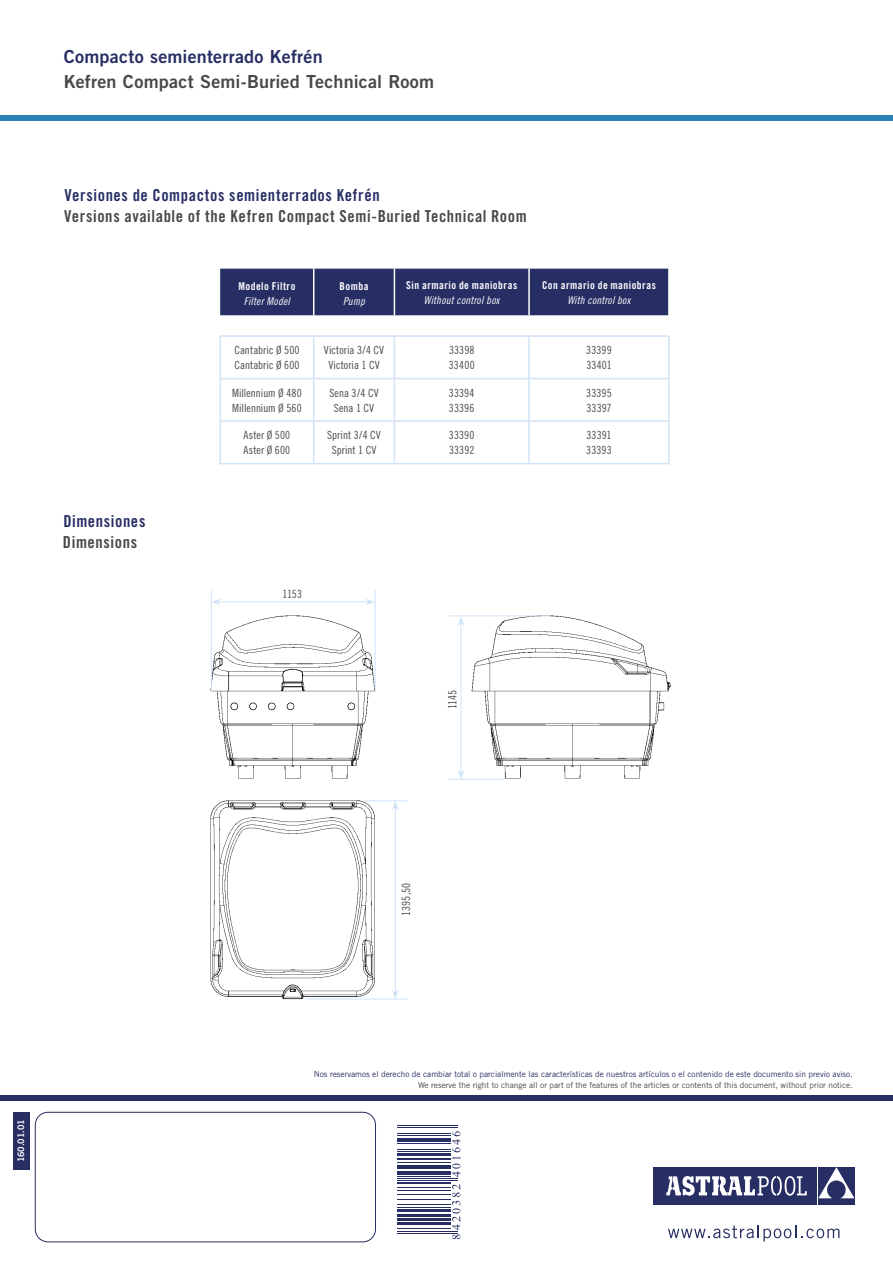
<style>
.page{position:relative;width:893px;height:1263px;background:#fff}
.page>*{position:absolute;margin:0;border:0;box-sizing:border-box;transform-origin:0 0}
.Cabecera_Ingles{font:18px "Trade Gothic Bold Two";letter-spacing:.01em;color:#484848}
.Cabecera_Pantone{font:18px "Trade Gothic Bold Two";letter-spacing:.01em;color:#272e64}
.titulo_base_condensada_ingles{font:16.5px "Trade Gothic Bold Cond Twenty";letter-spacing:.035em;color:#484848}
.titulo_base_condensada{font:16.5px "Trade Gothic Bold Cond Twenty";letter-spacing:.035em;color:#272e64}
.titulo_base_condensada-2{font:16.5px "Trade Gothic Bold Cond Twenty";letter-spacing:.035em;color:#484848}
.titulo_entrada_ingles{font:11.25px/15px "Trade Gothic Cond Eighteen";letter-spacing:.01em;color:#484848}
.codigo_pie_foto{font:10.8px "Trade Gothic Bold Cond Twenty";letter-spacing:.045em;color:#fff}
.codigo_pie_foto-2{font:10.8px "Trade Gothic Cond Eighteen Obl";letter-spacing:.015em;color:#fff}
.titulo_base_normal{font:9px "Trade Gothic Bold Two";letter-spacing:-.04em;color:#fff}
.t1{font:8.25px "Trade Gothic";color:#272e64}
.t2{font:8.25px "Trade Gothic";color:#484848}
</style>
<div class="page">
<svg style="left:35px;top:1112px;width:341px;height:130px"></svg>
<div style="left:13px;top:1112px;width:16px;height:58px;background:#272e64"></div>
<svg style="left:668px;top:1225px;width:171px;height:16px"></svg>
<div style="left:818px;top:1167px;width:36px;height:38px;background:#272e64"></div>
<div style="left:654px;top:1167px;width:163px;height:38px;background:#272e64"></div>
<svg style="left:818px;top:1167px;width:36px;height:31px"></svg>
<svg style="left:666px;top:1176px;width:141px;height:19px"></svg>
<img style="left:210px;top:615px;width:461px;height:385px">
<div style="left:0;top:115px;width:893px;height:6px;background:#2983b6"></div>
<div style="left:220px;top:269px;width:448px;height:46px;background:#272e64"></div>
<hr style="left:219px;top:337px;width:2px;height:41px;background:#d0e3f7">
<hr style="left:313px;top:337px;width:1px;height:41px;background:#d0e3f7">
<hr style="left:394px;top:337px;width:1px;height:41px;background:#d0e3f7">
<hr style="left:528px;top:337px;width:2px;height:41px;background:#d0e3f7">
<hr style="left:668px;top:337px;width:2px;height:41px;background:#d0e3f7">
<hr style="left:219px;top:378px;width:95px;height:1px;background:#d0e3f7">
<hr style="left:219px;top:379px;width:2px;height:41px;background:#d0e3f7">
<hr style="left:314px;top:378px;width:80px;height:1px;background:#d0e3f7">
<hr style="left:313px;top:379px;width:1px;height:41px;background:#d0e3f7">
<hr style="left:394px;top:378px;width:135px;height:1px;background:#d0e3f7">
<hr style="left:394px;top:379px;width:1px;height:41px;background:#d0e3f7">
<hr style="left:529px;top:378px;width:141px;height:1px;background:#d0e3f7">
<hr style="left:528px;top:379px;width:2px;height:41px;background:#d0e3f7">
<hr style="left:668px;top:379px;width:2px;height:41px;background:#d0e3f7">
<hr style="left:219px;top:420px;width:95px;height:2px;background:#d0e3f7">
<hr style="left:219px;top:422px;width:2px;height:41px;background:#d0e3f7">
<hr style="left:314px;top:420px;width:80px;height:2px;background:#d0e3f7">
<hr style="left:313px;top:422px;width:1px;height:41px;background:#d0e3f7">
<hr style="left:394px;top:420px;width:135px;height:2px;background:#d0e3f7">
<hr style="left:394px;top:422px;width:1px;height:41px;background:#d0e3f7">
<hr style="left:529px;top:420px;width:141px;height:2px;background:#d0e3f7">
<hr style="left:528px;top:422px;width:2px;height:41px;background:#d0e3f7">
<hr style="left:668px;top:422px;width:2px;height:41px;background:#d0e3f7">
<hr style="left:219px;top:463px;width:95px;height:1px;background:#d0e3f7">
<hr style="left:314px;top:463px;width:80px;height:1px;background:#d0e3f7">
<hr style="left:394px;top:463px;width:135px;height:1px;background:#d0e3f7">
<hr style="left:529px;top:463px;width:141px;height:1px;background:#d0e3f7">
<hr style="left:219px;top:335px;width:95px;height:2px;background:#d0e3f7">
<hr style="left:314px;top:335px;width:80px;height:2px;background:#d0e3f7">
<hr style="left:394px;top:335px;width:135px;height:2px;background:#d0e3f7">
<hr style="left:529px;top:335px;width:141px;height:2px;background:#d0e3f7">
<hr style="left:313px;top:269px;width:1px;height:46px;background:#fff">
<hr style="left:394px;top:269px;width:1px;height:46px;background:#fff">
<hr style="left:528px;top:269px;width:2px;height:46px;background:#fff">
<hr style="left:218px;top:602px;width:150px;height:1px;background:#d0e3f7">
<svg style="left:212px;top:599px;width:9px;height:6px"></svg>
<svg style="left:366px;top:599px;width:9px;height:6px"></svg>
<hr style="left:211px;top:589px;width:1px;height:103px;background:#d0e3f7">
<hr style="left:375px;top:589px;width:1px;height:103px;background:#d0e3f7">
<hr style="left:395px;top:808px;width:1px;height:184px;background:#d0e3f7">
<svg style="left:392px;top:801px;width:7px;height:9px"></svg>
<svg style="left:392px;top:990px;width:7px;height:9px"></svg>
<hr style="left:364px;top:800px;width:44px;height:1px;background:#d0e3f7">
<hr style="left:305px;top:999px;width:103px;height:1px;background:#d0e3f7">
<hr style="left:449px;top:616px;width:102px;height:1px;background:#d0e3f7">
<hr style="left:449px;top:779px;width:54px;height:1px;background:#d0e3f7">
<hr style="left:461px;top:623px;width:1px;height:149px;background:#d0e3f7">
<svg style="left:458px;top:770px;width:6px;height:9px"></svg>
<svg style="left:458px;top:616px;width:6px;height:10px"></svg>
<div style="left:0;top:1095px;width:893px;height:5px;background:#272e64"></div>
<hr style="left:397px;top:1233px;width:61px;height:1px;background:#272e64">
<hr style="left:397px;top:1231px;width:61px;height:1px;background:#272e64">
<hr style="left:397px;top:1228px;width:54px;height:1px;background:#272e64">
<hr style="left:397px;top:1223px;width:54px;height:2px;background:#272e64">
<hr style="left:397px;top:1218px;width:54px;height:2px;background:#272e64">
<hr style="left:397px;top:1215px;width:54px;height:2px;background:#272e64">
<hr style="left:397px;top:1209px;width:54px;height:2px;background:#272e64">
<hr style="left:397px;top:1207px;width:54px;height:1px;background:#272e64">
<hr style="left:397px;top:1204px;width:54px;height:1px;background:#272e64">
<hr style="left:397px;top:1198px;width:54px;height:1px;background:#272e64">
<hr style="left:397px;top:1194px;width:54px;height:1px;background:#272e64">
<hr style="left:397px;top:1190px;width:54px;height:1px;background:#272e64">
<hr style="left:397px;top:1187px;width:54px;height:1px;background:#272e64">
<hr style="left:397px;top:1182px;width:54px;height:2px;background:#272e64">
<hr style="left:397px;top:1180px;width:61px;height:1px;background:#272e64">
<hr style="left:397px;top:1178px;width:61px;height:1px;background:#272e64">
<hr style="left:397px;top:1176px;width:54px;height:1px;background:#272e64">
<hr style="left:397px;top:1171px;width:54px;height:3px;background:#272e64">
<hr style="left:397px;top:1165px;width:54px;height:3px;background:#272e64">
<hr style="left:397px;top:1162px;width:54px;height:1px;background:#272e64">
<hr style="left:397px;top:1158px;width:54px;height:2px;background:#272e64">
<hr style="left:397px;top:1154px;width:54px;height:2px;background:#272e64">
<hr style="left:397px;top:1151px;width:54px;height:1px;background:#272e64">
<hr style="left:397px;top:1149px;width:54px;height:1px;background:#272e64">
<hr style="left:397px;top:1143px;width:54px;height:1px;background:#272e64">
<hr style="left:397px;top:1139px;width:54px;height:3px;background:#272e64">
<hr style="left:397px;top:1135px;width:54px;height:1px;background:#272e64">
<hr style="left:397px;top:1133px;width:54px;height:1px;background:#272e64">
<hr style="left:397px;top:1127px;width:61px;height:1px;background:#272e64">
<hr style="left:397px;top:1125px;width:61px;height:1px;background:#272e64">
<svg style="left:452px;top:1184px;width:8px;height:55px"></svg>
<svg style="left:452px;top:1131px;width:8px;height:46px"></svg>
<p class="Cabecera_Pantone" style="left:64px;top:45px;width:261px">Compacto semienterrado Kefrén</p>
<p class="Cabecera_Ingles" style="left:64px;top:70px;width:372px">Kefren Compact Semi-Buried Technical Room</p>
<p class="titulo_base_condensada" style="left:64px;top:185px;width:317px">Versiones de Compactos semienterrados Kefrén</p>
<p class="titulo_base_condensada_ingles" style="left:64px;top:206px;width:464px">Versions available of the Kefren Compact Semi-Buried Technical Room</p>
<p class="codigo_pie_foto" style="left:238px;top:279px;width:59px">Modelo Filtro</p>
<p class="codigo_pie_foto-2" style="left:244px;top:294px;width:48px">Filter Model</p>
<p class="codigo_pie_foto" style="left:340px;top:279px;width:30px">Bomba</p>
<p class="codigo_pie_foto-2" style="left:343px;top:294px;width:23px">Pump</p>
<p class="codigo_pie_foto" style="left:406px;top:278px;width:112px">Sin armario de maniobras</p>
<p class="codigo_pie_foto-2" style="left:424px;top:293px;width:77px">Without control box</p>
<p class="codigo_pie_foto" style="left:542px;top:278px;width:115px">Con armario de maniobras</p>
<p class="codigo_pie_foto-2" style="left:567px;top:293px;width:64px">With control box</p>
<p class="titulo_base_condensada" style="left:63px;top:511px;width:84px">Dimensiones</p>
<p class="titulo_base_condensada-2" style="left:63px;top:532px;width:76px">Dimensions</p>
<p class="titulo_entrada_ingles" style="left:234px;top:343px;width:67px">Cantabric Ø 500<br>Cantabric Ø 600</p>
<p class="titulo_entrada_ingles" style="left:324px;top:343px;width:62px;text-align:center">Victoria 3/4 CV<br>Victoria 1 CV</p>
<p class="titulo_entrada_ingles" style="left:449px;top:343px;width:27px">33398<br>33400</p>
<p class="titulo_entrada_ingles" style="left:586px;top:343px;width:27px">33399<br>33401</p>
<p class="titulo_entrada_ingles" style="left:232px;top:385px;width:71px">Millennium Ø 480<br>Millennium Ø 560</p>
<p class="titulo_entrada_ingles" style="left:329px;top:385px;width:51px;text-align:center">Sena 3/4 CV<br>Sena 1 CV</p>
<p class="titulo_entrada_ingles" style="left:449px;top:385px;width:27px">33394<br>33396</p>
<p class="titulo_entrada_ingles" style="left:586px;top:385px;width:27px">33395<br>33397</p>
<p class="titulo_entrada_ingles" style="left:244px;top:428px;width:48px">Aster Ø 500<br>Aster Ø 600</p>
<p class="titulo_entrada_ingles" style="left:327px;top:428px;width:55px;text-align:center">Sprint 3/4 CV<br>Sprint 1 CV</p>
<p class="titulo_entrada_ingles" style="left:449px;top:428px;width:27px">33390<br>33392</p>
<p class="titulo_entrada_ingles" style="left:586px;top:428px;width:27px">33391<br>33393</p>
<p class="titulo_entrada_ingles" style="left:282px;top:586px;width:21px">1153</p>
<p class="titulo_entrada_ingles" style="left:445px;top:709px;width:21px;rotate:-90deg">1145</p>
<p class="titulo_base_normal" style="left:15px;top:1162px;width:44px;rotate:-90deg">160.01.01</p>
<p class="titulo_entrada_ingles" style="left:399px;top:915px;width:34px;rotate:-90deg">1395,50</p>
<p class="t1" style="left:314px;top:1069px;width:540px">Nos reservamos el derecho de cambiar total o parcialmente las características de nuestros artículos o el contenido de este documento sin previo aviso.</p>
<p class="t2" style="left:418px;top:1080px;width:436px">We reserve the right to change all or part of the features of the articles or contents of this document, without prior notice.</p>
</div>
